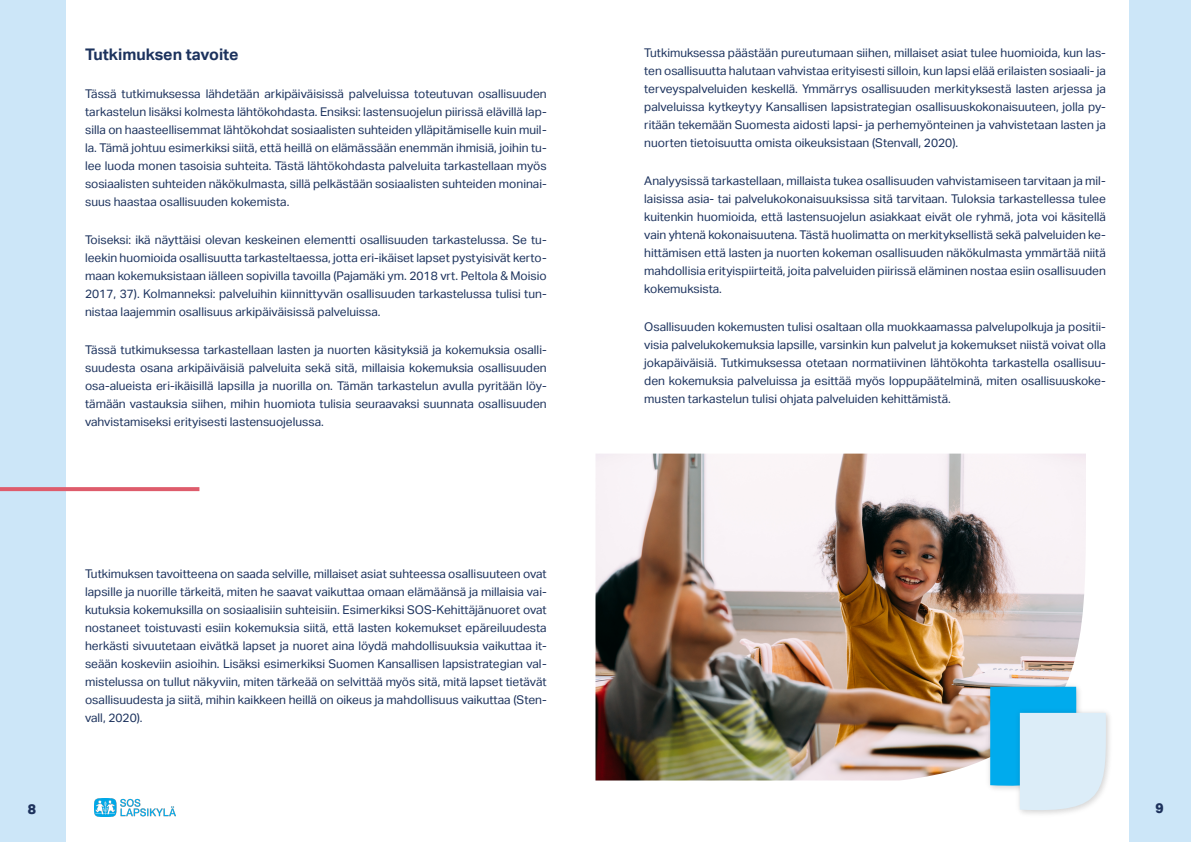
<style>
.page{position:relative;width:1191px;height:842px;background:#fff}
.page>*{position:absolute;margin:0;border:0;box-sizing:border-box;transform-origin:0 0}
.t1{font:700 16px "Aktiv Grotesk";color:#1c325d}
.t2{font:800 14px "Aktiv Grotesk";color:#1d325d}
.t3{font:12px/18px "Aktiv Grotesk";color:#1c325d;text-align:justify}
</style>
<div class="page">
<div style="left:1129px;top:0;width:62px;height:842px;background:#cce6f8"></div>
<div style="left:0;top:0;width:66px;height:842px;background:#cce6f8"></div>
<img style="left:95px;top:798px;width:81px;height:18px">
<svg style="left:0;top:487px;width:199px;height:4px"></svg>
<img style="left:595px;top:454px;width:491px;height:326px">
<div style="left:983px;top:680px;width:99px;height:112px;background:#000;opacity:.1"></div>
<div style="left:1013px;top:706px;width:99px;height:111px;background:#000;opacity:.1"></div>
<svg style="left:990px;top:687px;width:118px;height:127px;background:#a0dbf4"></svg>
<h1 class="t1" style="left:85px;top:45px;width:155px">Tutkimuksen tavoite</h1>
<p class="t3" style="left:85px;top:85px;width:463px">Tässä tutkimuksessa lähdetään arkipäiväisissä palveluissa toteutuvan osallisuuden tarkastelun lisäksi kolmesta lähtökohdasta. Ensiksi: lastensuojelun piirissä elävillä lap&shy;silla on haasteellisemmat lähtökohdat sosiaalisten suhteiden ylläpitämiselle kuin muil&shy;la. Tämä johtuu esimerkiksi siitä, että heillä on elämässään enemmän ihmisiä, joihin tu&shy;lee luoda monen tasoisia suhteita. Tästä lähtökohdasta palveluita tarkastellaan myös sosiaalisten suhteiden näkökulmasta, sillä pelkästään sosiaalisten suhteiden moninai&shy;suus haastaa osallisuuden kokemista.</p>
<p class="t3" style="left:85px;top:231px;width:463px">Toiseksi: ikä näyttäisi olevan keskeinen elementti osallisuuden tarkastelussa. Se tu&shy;leekin huomioida osallisuutta tarkasteltaessa, jotta eri-ikäiset lapset pystyisivät kerto&shy;maan kokemuksistaan iälleen sopivilla tavoilla (Pajamäki ym. 2018 vrt. Peltola &amp; Moisio 2017, 37). Kolmanneksi: palveluihin kiinnittyvän osallisuuden tarkastelussa tulisi tun&shy;nistaa laajemmin osallisuus arkipäiväisissä palveluissa.</p>
<p class="t3" style="left:85px;top:341px;width:463px">Tässä tutkimuksessa tarkastellaan lasten ja nuorten käsityksiä ja kokemuksia osalli&shy;suudesta osana arkipäiväisiä palveluita sekä sitä, millaisia kokemuksia osallisuuden osa-alueista eri-ikäisillä lapsilla ja nuorilla on. Tämän tarkastelun avulla pyritään löy&shy;tämään vastauksia siihen, mihin huomiota tulisia seuraavaksi suunnata osallisuuden vahvistamiseksi erityisesti lastensuojelussa.</p>
<p class="t3" style="left:85px;top:565px;width:463px">Tutkimuksen tavoitteena on saada selville, millaiset asiat suhteessa osallisuuteen ovat lapsille ja nuorille tärkeitä, miten he saavat vaikuttaa omaan elämäänsä ja millaisia vai&shy;kutuksia kokemuksilla on sosiaalisiin suhteisiin. Esimerkiksi SOS-Kehittäjänuoret ovat nostaneet toistuvasti esiin kokemuksia siitä, että lasten kokemukset epäreiluudesta herkästi sivuutetaan eivätkä lapset ja nuoret aina löydä mahdollisuuksia vaikuttaa it&shy;seään koskeviin asioihin. Lisäksi esimerkiksi Suomen Kansallisen lapsistrategian val&shy;mistelussa on tullut näkyviin, miten tärkeää on selvittää myös sitä, mitä lapset tietävät osallisuudesta ja siitä, mihin kaikkeen heillä on oikeus ja mahdollisuus vaikuttaa (Sten&shy;vall, 2020).</p>
<p class="t3" style="left:644px;top:44px;width:463px">Tutkimuksessa päästään pureutumaan siihen, millaiset asiat tulee huomioida, kun las&shy;ten osallisuutta halutaan vahvistaa erityisesti silloin, kun lapsi elää erilaisten sosiaali- ja terveyspalveluiden keskellä. Ymmärrys osallisuuden merkityksestä lasten arjessa ja palveluissa kytkeytyy Kansallisen lapsistrategian osallisuuskokonaisuuteen, jolla py&shy;ritään tekemään Suomesta aidosti lapsi- ja perhemyönteinen ja vahvistetaan lasten ja nuorten tietoisuutta omista oikeuksistaan (Stenvall, 2020).</p>
<p class="t3" style="left:644px;top:172px;width:463px">Analyysissä tarkastellaan, millaista tukea osallisuuden vahvistamiseen tarvitaan ja mil&shy;laisissa asia- tai palvelukokonaisuuksissa sitä tarvitaan. Tuloksia tarkastellessa tulee kuitenkin huomioida, että lastensuojelun asiakkaat eivät ole ryhmä, jota voi käsitellä vain yhtenä kokonaisuutena. Tästä huolimatta on merkityksellistä sekä palveluiden ke&shy;hittämisen että lasten ja nuorten kokeman osallisuuden näkökulmasta ymmärtää niitä mahdollisia erityispiirteitä, joita palveluiden piirissä eläminen nostaa esiin osallisuuden kokemuksista.</p>
<p class="t3" style="left:644px;top:318px;width:463px">Osallisuuden kokemusten tulisi osaltaan olla muokkaamassa palvelupolkuja ja positii&shy;visia palvelukokemuksia lapsille, varsinkin kun palvelut ja kokemukset niistä voivat olla jokapäiväisiä. Tutkimuksessa otetaan normatiivinen lähtökohta tarkastella osallisuu&shy;den kokemuksia palveluissa ja esittää myös loppupäätelminä, miten osallisuuskoke&shy;musten tarkastelun tulisi ohjata palveluiden kehittämistä.</p>
<p class="t2" style="left:28px;top:801px;width:10px">8</p>
<p class="t2" style="left:1155px;top:800px;width:10px">9</p>
</div>
